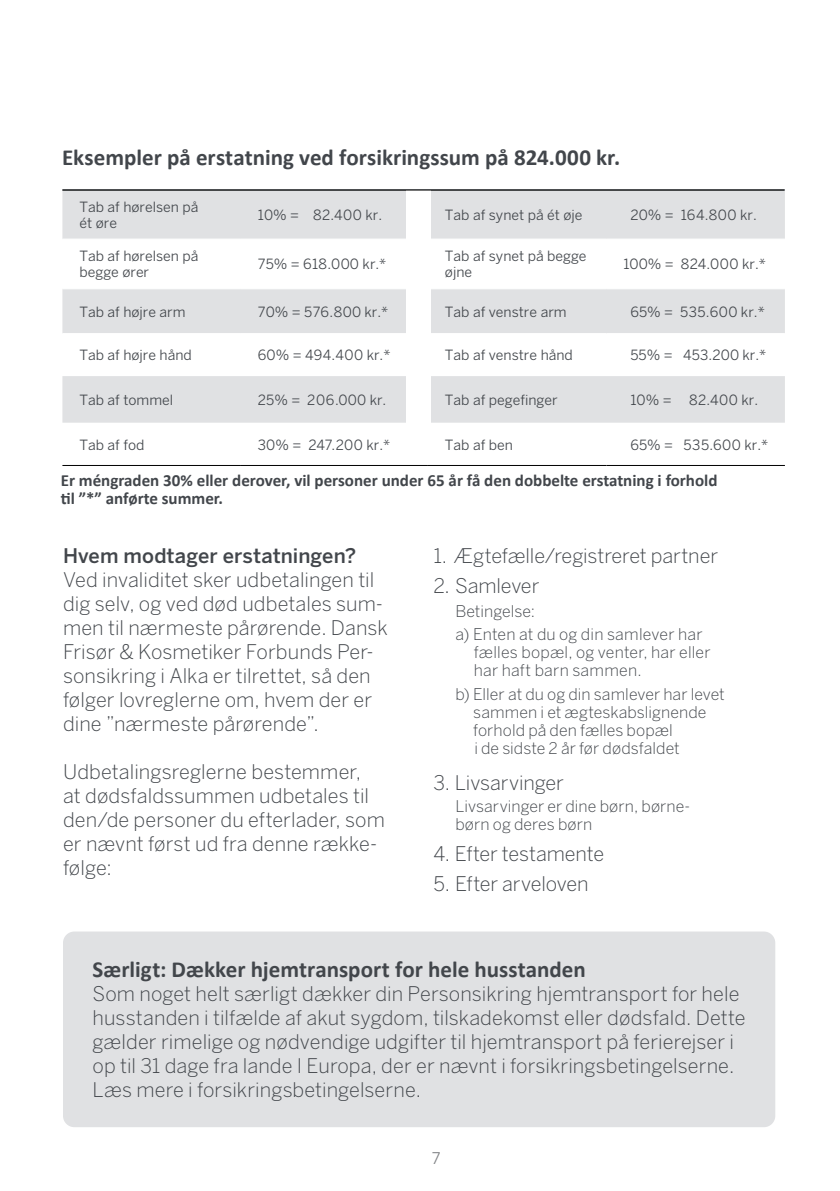
<style>
.page{position:relative;width:840px;height:1191px;background:#fff}
.page>*{position:absolute;margin:0;border:0;box-sizing:border-box;transform-origin:0 0}
.t1{font:700 23px "Calibri";color:#42464b}
.t2{font:300 20px/24px "Benton Sans";letter-spacing:.005em;color:#42464b}
.t3{font:500 20px "Benton Sans";letter-spacing:.005em;color:#42464b}
.t4{font:700 17px/18px "Calibri";color:#42464b}
.t5{font:300 16px/18px "Benton Sans";letter-spacing:.005em;color:#42464b}
.t6{font:16px "Benton Sans";color:#808285}
.t7{font:14px/16px "Benton Sans";color:#42464b}
.t8{font:14px "Benton Sans";letter-spacing:.03em;color:#42464b}
.t9{font:14px "Benton Sans";letter-spacing:.02em;color:#42464b}
</style>
<div class="page">
<div style="left:63px;top:931px;width:711px;height:196px;background:#e0e1e3;border-radius:11px"></div>
<svg style="left:62px;top:190px;width:722px;height:233px;fill:#e0e1e3"></svg>
<hr style="left:62px;top:288px;width:179px;height:1px;background:#fff">
<hr style="left:241px;top:288px;width:186px;height:1px;background:#fff">
<hr style="left:427px;top:288px;width:179px;height:1px;background:#fff">
<hr style="left:606px;top:288px;width:178px;height:1px;background:#fff">
<hr style="left:62px;top:333px;width:179px;height:1px;background:#fff">
<hr style="left:241px;top:333px;width:186px;height:1px;background:#fff">
<hr style="left:427px;top:333px;width:179px;height:1px;background:#fff">
<hr style="left:606px;top:333px;width:178px;height:1px;background:#fff">
<hr style="left:62px;top:465px;width:179px;height:1px;background:#000">
<hr style="left:241px;top:465px;width:186px;height:1px;background:#000">
<hr style="left:427px;top:465px;width:179px;height:1px;background:#000">
<hr style="left:606px;top:465px;width:178px;height:1px;background:#000">
<hr style="left:62px;top:238px;width:179px;height:1px;background:#fff">
<hr style="left:241px;top:238px;width:186px;height:1px;background:#fff">
<hr style="left:427px;top:238px;width:179px;height:1px;background:#fff">
<hr style="left:606px;top:238px;width:178px;height:1px;background:#fff">
<hr style="left:62px;top:189px;width:722px;height:1px;background:#42464b">
<div style="left:406px;top:190px;width:24px;height:268px;background:#fff"></div>
<hr style="left:62px;top:189px;width:721px;height:1px;background:#000">
<p class="t1" style="left:62px;top:141px;width:559px">Eksempler på erstatning ved forsikringssum på 824.000 kr.</p>
<p class="t7" style="left:79px;top:198px;width:120px">Tab af hørelsen på ét øre</p>
<p class="t7" style="left:258px;top:206px;width:126px">10% = 82.400 kr.</p>
<p class="t7" style="left:444px;top:206px;width:139px">Tab af synet på ét øje</p>
<p class="t7" style="left:630px;top:206px;width:128px">20% = 164.800 kr.</p>
<p class="t7" style="left:79px;top:248px;width:120px">Tab af hørelsen på begge ører</p>
<p class="t7" style="left:258px;top:256px;width:130px">75% = 618.000 kr.*</p>
<p class="t7" style="left:444px;top:248px;width:143px">Tab af synet på begge øjne</p>
<p class="t7" style="left:623px;top:256px;width:144px">100% = 824.000 kr.*</p>
<p class="t7" style="left:79px;top:303px;width:108px">Tab af højre arm</p>
<p class="t7" style="left:258px;top:303px;width:132px">70% = 576.800 kr.*</p>
<p class="t7" style="left:444px;top:303px;width:123px">Tab af venstre arm</p>
<p class="t8" style="left:630px;top:303px;width:136px">65% = 535.600 kr.*</p>
<p class="t7" style="left:79px;top:347px;width:114px">Tab af højre hånd</p>
<p class="t9" style="left:258px;top:347px;width:134px">60% = 494.400 kr.*</p>
<p class="t7" style="left:444px;top:347px;width:129px">Tab af venstre hånd</p>
<p class="t7" style="left:630px;top:347px;width:137px">55% = 453.200 kr.*</p>
<p class="t7" style="left:79px;top:392px;width:95px">Tab af tommel</p>
<p class="t7" style="left:258px;top:392px;width:130px">25% = 206.000 kr.</p>
<p class="t7" style="left:444px;top:392px;width:114px">Tab af pegefinger</p>
<p class="t7" style="left:630px;top:392px;width:129px">10% = 82.400 kr.</p>
<p class="t7" style="left:79px;top:436px;width:66px">Tab af fod</p>
<p class="t7" style="left:258px;top:436px;width:134px">30% = 247.200 kr.*</p>
<p class="t7" style="left:444px;top:436px;width:69px">Tab af ben</p>
<p class="t8" style="left:630px;top:436px;width:139px">65% = 535.600 kr.*</p>
<p class="t4" style="left:61px;top:470px;width:658px">Er méngraden 30% eller derover, vil personer under 65 år få den dobbelte erstatning i forhold til ”*” anførte summer.</p>
<p class="t3" style="left:63px;top:544px;width:294px">Hvem modtager erstatningen?</p>
<p class="t2" style="left:63px;top:568px;width:326px">Ved invaliditet sker udbetalingen til dig selv, og ved død udbetales sum&shy;men til nærmeste pårørende. Dansk Frisør &amp; Kosmetiker Forbunds Per&shy;sonsikring i Alka er tilrettet, så den følger lovreglerne om, hvem der er dine ”nærmeste pårørende”.</p>
<p class="t2" style="left:63px;top:760px;width:323px">Udbetalingsreglerne bestemmer,<br>at dødsfaldssummen udbetales til den/de personer du efterlader, som er nævnt først ud fra denne række&shy;følge:</p>
<p class="t2" style="left:433px;top:544px;width:286px">1. Ægtefælle/registreret partner</p>
<p class="t2" style="left:433px;top:573px;width:108px">2. Samlever</p>
<p class="t5" style="left:455px;top:599px;width:248px;line-height:23.6px">Betingelse:<br>a) Enten at du og din samlever har</p>
<p class="t5" style="left:473px;top:643px;width:238px">fælles bopæl, og venter, har eller har haft barn sammen.</p>
<p class="t5" style="left:473px;top:685px;width:253px;text-indent:-18px">b) Eller at du og din samlever har levet sammen i et ægteskabslignende forhold på den fælles bopæl<br>i de sidste 2 år før dødsfaldet</p>
<p class="t2" style="left:433px;top:770px;width:132px">3. Livsarvinger</p>
<p class="t5" style="left:455px;top:796px;width:236px">Livsarvinger er dine børn, børne&shy;børn og deres børn</p>
<p class="t2" style="left:433px;top:842px;width:172px">4. Efter testamente</p>
<p class="t2" style="left:433px;top:871px;width:157px">5. Efter arveloven</p>
<p class="t1" style="left:92px;top:953px;width:494px">Særligt: Dækker hjemtransport for hele husstanden</p>
<p class="t2" style="left:92px;top:981px;width:654px">Som noget helt særligt dækker din Personsikring hjemtransport for hele husstanden i tilfælde af akut sygdom, tilskadekomst eller dødsfald. Dette gælder rimelige og nødvendige udgifter til hjemtransport på ferierejser i op til 31 dage fra lande I Europa, der er nævnt i forsikringsbetingelserne.<br>Læs mere i forsikringsbetingelserne.</p>
<p class="t6" style="left:431px;top:1148px;width:10px">7</p>
</div>
